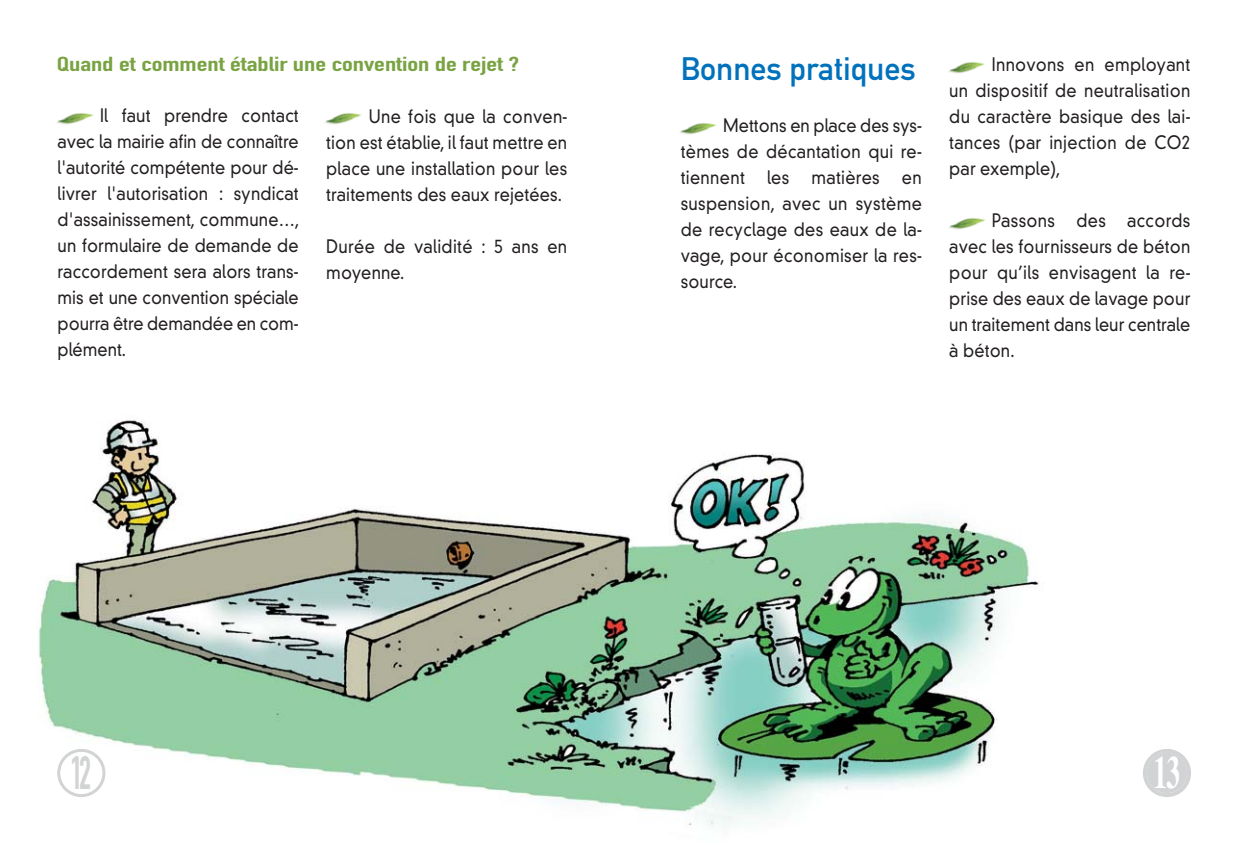
<style>
.page{position:relative;width:1248px;height:851px;background:#fff}
.page>*{position:absolute;margin:0;border:0;box-sizing:border-box;transform-origin:0 0}
.t1{font:46px "DIN Engschrift Alternate";color:#d1d3d4;scale:.7 1}
.t2{font:700 46px "Dutch 801 BT";color:#fff;scale:.6 1}
.t3{font:32px "DIN Mittelschrift";color:#0071bc}
.t4{font:20px "DIN Engschrift Alternate";color:#79a342;scale:1.45 1}
.t5{font:300 18px/26px "DIN Neuzeit Grotesk";letter-spacing:.01em;color:#231f20;text-align:justify;scale:.9 1}
</style>
<div class="page">
<img style="left:38px;top:420px;width:1001px;height:407px">
<img style="left:325px;top:113px;width:37px;height:12px">
<img style="left:57px;top:113px;width:37px;height:12px">
<svg style="left:1143px;top:749px;width:47px;height:48px"></svg>
<svg style="left:57px;top:748px;width:48px;height:49px"></svg>
<img style="left:949px;top:62px;width:36px;height:12px">
<img style="left:949px;top:218px;width:37px;height:12px">
<img style="left:680px;top:123px;width:37px;height:12px">
<p class="t4" style="left:57px;top:57px;width:320px">Quand et comment établir une convention de rejet ?</p>
<p class="t5" style="left:58px;top:104px;width:270px;text-indent:43px">Il faut prendre contact avec la mairie afin de connaître l'autorité compétente pour dé&shy;livrer l'autorisation : syndicat d'assainissement, commune…, un formulaire de demande de raccordement sera alors trans&shy;mis et une convention spéciale pourra être demandée en com&shy;plément.</p>
<p class="t5" style="left:326px;top:105px;width:269px;text-indent:43px">Une fois que la conven&shy;tion est établie, il faut mettre en place une installation pour les traitements des eaux rejetées.</p>
<p class="t5" style="left:326px;top:235px;width:269px">Durée de validité : 5 ans en moyenne.</p>
<h2 class="t3" style="left:680px;top:57px;width:237px">Bonnes pratiques</h2>
<p class="t5" style="left:680px;top:114px;width:269px;text-indent:43px">Mettons en place des sys&shy;tèmes de décantation qui re&shy;tiennent les matières en suspension, avec un système de recyclage des eaux de la&shy;vage, pour économiser la res&shy;source.</p>
<p class="t5" style="left:949px;top:53px;width:269px;text-indent:43px">Innovons en employant un dispositif de neutralisation du caractère basique des lai&shy;tances (par injection de CO2 par exemple),</p>
<p class="t5" style="left:949px;top:209px;width:269px;text-indent:43px">Passons des accords avec les fournisseurs de béton pour qu’ils envisagent la re&shy;prise des eaux de lavage pour un traitement dans leur centrale à béton.</p>
<h1 class="t1" style="left:70px;top:756px;width:31px">12</h1>
<h1 class="t2" style="left:1153px;top:755px;width:46px">13</h1>
</div>
